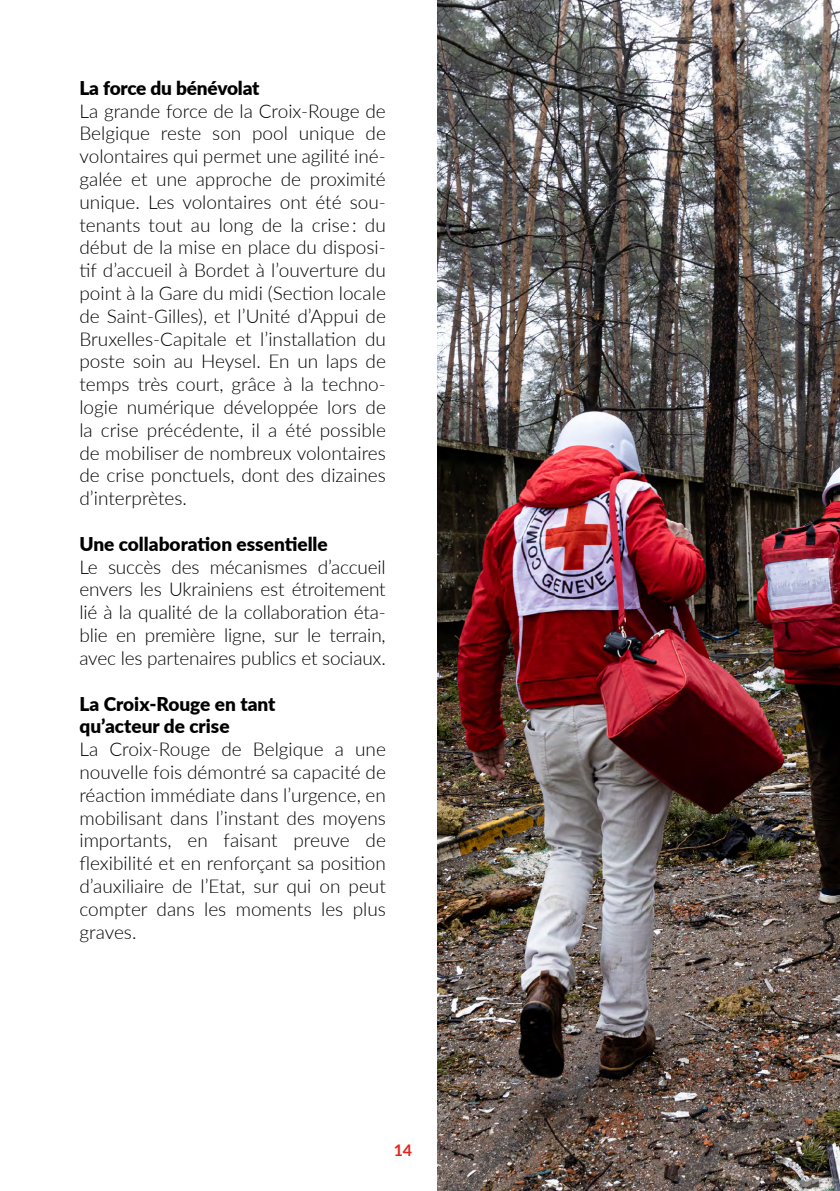
<style>
.page{position:relative;width:840px;height:1191px;background:#fff}
.page>*{position:absolute;margin:0;border:0;box-sizing:border-box;transform-origin:0 0}
.t1{font:300 19px/22.8px "Lato";color:#000;text-align:justify}
.t2{font:900 19px/22.8px "Lato";color:#000}
.t3{font:700 16px "Lato";color:#e5231b}
</style>
<div class="page">
<img style="left:437px;top:0;width:402px;height:1191px">
<p class="t2" style="left:79px;top:75px;width:181px">La force du bénévolat</p>
<p class="t1" style="left:79px;top:99px;width:308px">La grande force de la Croix-Rouge de Belgique reste son pool unique de volontaires qui permet une agilité iné&shy;galée et une approche de proximité unique. Les volontaires ont été sou&shy;tenants tout au long de la crise : du début de la mise en place du disposi&shy;tif d’accueil à Bordet à l’ouverture du point à la Gare du midi (Section locale de Saint-Gilles), et l’Unité d’Appui de Bruxelles-Capitale et l’installation du poste soin au Heysel. En un laps de temps très court, grâce à la techno&shy;logie numérique développée lors de la crise précédente, il a été possible de mobiliser de nombreux volontaires de crise ponctuels, dont des dizaines d’interprètes.</p>
<p class="t2" style="left:79px;top:531px;width:250px">Une collaboration essentielle</p>
<p class="t1" style="left:79px;top:555px;width:308px">Le succès des mécanismes d’accueil envers les Ukrainiens est étroitement lié à la qualité de la collaboration éta&shy;blie en première ligne, sur le terrain, avec les partenaires publics et sociaux.</p>
<p class="t2" style="left:79px;top:691px;width:197px">La Croix-Rouge en tant qu’acteur de crise</p>
<p class="t1" style="left:79px;top:737px;width:308px">La Croix-Rouge de Belgique a une nouvelle fois démontré sa capacité de réaction immédiate dans l’urgence, en mobilisant dans l’instant des moyens importants, en faisant preuve de flexibilité et en renforçant sa position d’auxiliaire de l’Etat, sur qui on peut compter dans les moments les plus graves.</p>
<p class="t3" style="left:393px;top:1138px;width:20px">14</p>
</div>
